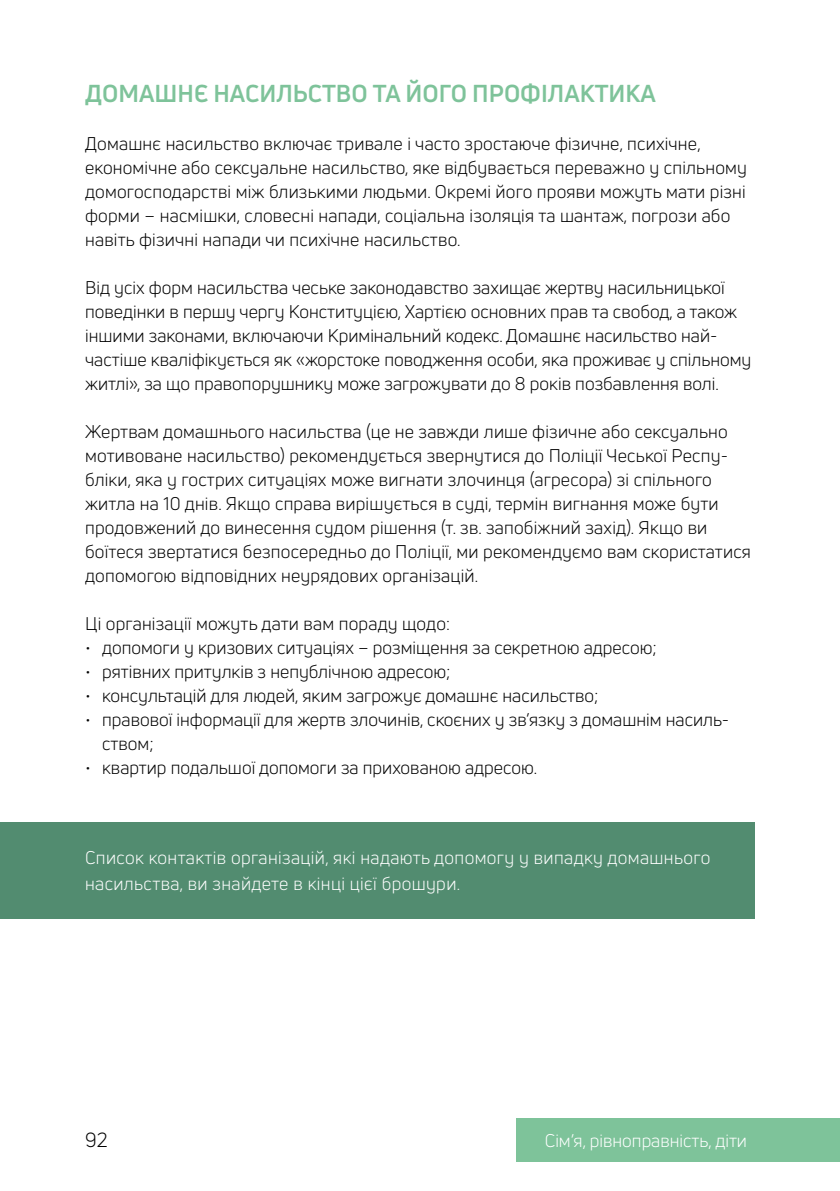
<style>
.page{position:relative;width:840px;height:1191px;background:#fff}
.page>*{position:absolute;margin:0;border:0;box-sizing:border-box;transform-origin:0 0}
.t1{font:700 24px "Uni Neue";color:#7ec39a}
.t2{font:20px "Uni Neue";color:#000}
.t3{font:18px/24px "Uni Neue";letter-spacing:.005em;color:#000}
.t4{font:18px/26px "Uni Neue";letter-spacing:.02em;color:#fff}
.t5{font:18px "Uni Neue";color:#fff}
</style>
<div class="page">
<div style="left:0;top:822px;width:754px;height:96px;background:#528c70"></div>
<div style="left:516px;top:1117px;width:323px;height:44px;background:#7ec39a"></div>
<h1 class="t1" style="left:85px;top:78px;width:572px">ДОМАШНЄ НАСИЛЬСТВО ТА ЙОГО ПРОФІЛАКТИКА</h1>
<p class="t3" style="left:85px;top:132px;width:663px">Домашнє насильство включає тривале і часто зростаюче фізичне, психічне, економічне або сексуальне насильство, яке відбувається переважно у спільному домогосподарстві між близькими людьми. Окремі його прояви можуть мати різні форми – насмішки, словесні напади, соціальна ізоляція та шантаж, погрози або навіть фізичні напади чи психічне насильство.</p>
<p class="t3" style="left:85px;top:276px;width:667px">Від усіх форм насильства чеське законодавство захищає жертву насильницької поведінки в першу чергу Конституцією, Хартією основних прав та свобод, а також іншими законами, включаючи Кримінальний кодекс. Домашнє насильство най&shy;частіше кваліфікується як «жорстоке поводження особи, яка проживає у спільному житлі», за що правопорушнику може загрожувати до 8 років позбавлення волі.</p>
<p class="t3" style="left:85px;top:420px;width:667px">Жертвам домашнього насильства (це не завжди лише фізичне або сексуально мотивоване насильство) рекомендується звернутися до Поліції Чеської Респу&shy;бліки, яка у гострих ситуаціях може вигнати злочинця (агресора) зі спільного житла на 10 днів. Якщо справа вирішується в суді, термін вигнання може бути продовжений до винесення судом рішення (т. зв. запобіжний захід). Якщо ви боїтеся звертатися безпосередньо до Поліції, ми рекомендуємо вам скористатися допомогою відповідних неурядових організацій.</p>
<p class="t3" style="left:85px;top:611px;width:366px">Ці організації можуть дати вам пораду щодо:</p>
<p class="t3" style="left:85px;top:635px;width:573px">• допомоги у кризових ситуаціях – розміщення за секретною адресою;</p>
<p class="t3" style="left:85px;top:659px;width:366px">• рятівних притулків з непублічною адресою;</p>
<p class="t3" style="left:85px;top:683px;width:514px">• консультацій для людей, яким загрожує домашнє насильство;</p>
<p class="t3" style="left:102px;top:707px;width:628px;text-indent:-17px">• правової інформації для жертв злочинів, скоєних у зв’язку з домашнім насиль&shy;ством;</p>
<p class="t3" style="left:85px;top:755px;width:453px">• квартир подальшої допомоги за прихованою адресою.</p>
<p class="t4" style="left:85px;top:844px;width:626px">Список контактів організацій, які надають допомогу у випадку домашнього насильства, ви знайдете в кінці цієї брошури.</p>
<p class="t2" style="left:85px;top:1128px;width:24px">92</p>
<p class="t5" style="left:586px;top:1129px;width:170px">Země, kde se nalézáte</p>
<p class="t5" style="left:544px;top:1129px;width:204px">Сім’я, рівноправність, діти</p>
</div>
